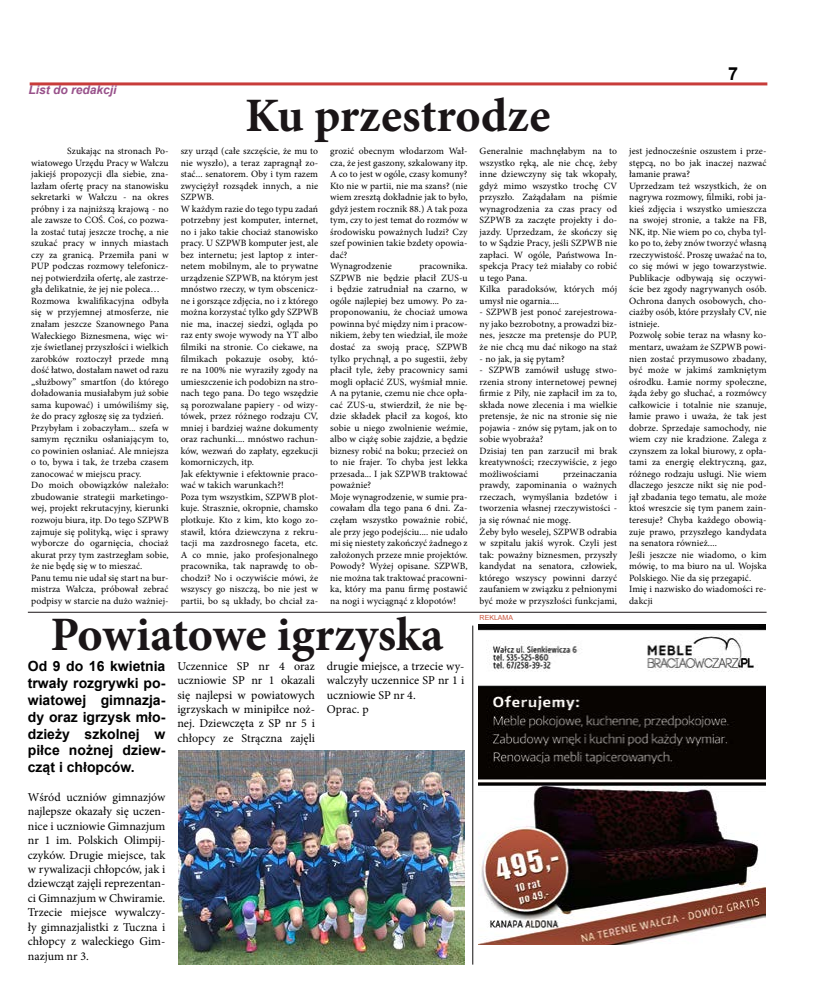
<style>
.page{position:relative;width:820px;height:993px;background:#fff}
.page>*{position:absolute;margin:0;border:0;box-sizing:border-box;transform-origin:0 0}
.t1{font:700 48px "Minion Pro";color:#1a1517}
.t2{font:700 18px "Arial";color:#000}
.t3{font:700 14px/16.8px "Arial";color:#000;text-align:justify}
.t4{font:12px/14.4px "Minion Pro";color:#000;text-align:justify}
.t5{font:italic 700 12px "Arial";color:#98518a}
.t6{font:9.6px/11.5px "Minion Pro";letter-spacing:.01em;color:#000}
.t7{font:7px "Arial";color:#cc573f}
</style>
<div class="page">
<hr style="left:30px;top:82px;width:737px;height:3px;background:#c83c3a">
<hr style="left:28px;top:611px;width:738px;height:1px;background:#1a1517">
<img style="left:478px;top:624px;width:287px;height:320px">
<img style="left:178px;top:750px;width:286px;height:214px">
<hr style="left:472px;top:625px;width:1px;height:339px;background:#100e0e">
<p class="t5" style="left:28px;top:82px;width:90px">List do redakcji</p>
<h1 class="t1" style="left:245px;top:82px;width:306px">Ku przestrodze</h1>
<p class="t6" style="left:31px;top:145px;width:139px;text-indent:36px">Szukając na stronach Po&shy;wiatowego Urzędu Pracy w Wałczu jakiejś propozycji dla siebie, zna&shy;lazłam ofertę pracy na stanowisku sekretarki w Wałczu - na okres próbny i za najniższą krajową - no ale zawsze to COŚ. Coś, co pozwa&shy;la zostać tutaj jeszcze trochę, a nie szukać pracy w innych miastach czy za granicą. Przemiła pani w PUP podczas rozmowy telefonicz&shy;nej potwierdziła ofertę, ale zastrze&shy;gła delikatnie, że jej nie poleca… Rozmowa kwalifikacyjna odbyła się w przyjemnej atmosferze, nie znałam jeszcze Szanownego Pana Wałeckiego Biznesmena, więc wi&shy;zje świetlanej przyszłości i wielkich zarobków roztoczył przede mną dość łatwo, dostałam nawet od razu „służbowy” smartfon (do którego doładowania musiałabym już sobie sama kupować) i umówiliśmy się, że do pracy zgłoszę się za tydzień.<br>Przybyłam i zobaczyłam... szefa w samym ręczniku osłaniającym to, co powinien osłaniać. Ale mniejsza o to, bywa i tak, że trzeba czasem zanocować w miejscu pracy.<br>Do moich obowiązków należało: zbudowanie strategii marketingo&shy;wej, projekt rekrutacyjny, kierunki rozwoju biura, itp. Do tego SZPWB zajmuje się polityką, więc i sprawy wyborcze do ogarnięcia, chociaż akurat przy tym zastrzegłam sobie, że nie będę się w to mieszać.<br>Panu temu nie udał się start na bur&shy;mistrza Wałcza, próbował zebrać podpisy w starcie na dużo ważniej-</p>
<p class="t6" style="left:181px;top:145px;width:139px">szy urząd (całe szczęście, że mu to nie wyszło), a teraz zapragnął zo&shy;stać... senatorem. Oby i tym razem zwyciężył rozsądek innych, a nie<br>SZPWB.<br>W każdym razie do tego typu zadań potrzebny jest komputer, internet, no i jako takie chociaż stanowisko pracy. U SZPWB komputer jest, ale bez internetu; jest laptop z inter&shy;netem mobilnym, ale to prywatne urządzenie SZPWB, na którym jest mnóstwo rzeczy, w tym obscenicz&shy;ne i gorszące zdjęcia, no i z którego można korzystać tylko gdy SZPWB nie ma, inaczej siedzi, ogląda po raz enty swoje wywody na YT albo filmiki na stronie. Co ciekawe, na filmikach pokazuje osoby, któ&shy;re na 100% nie wyraziły zgody na umieszczenie ich podobizn na stro&shy;nach tego pana. Do tego wszędzie są porozwalane papiery - od wizy&shy;tówek, przez różnego rodzaju CV, mniej i bardziej ważne dokumenty oraz rachunki.... mnóstwo rachun&shy;ków, wezwań do zapłaty, egzekucji komorniczych, itp.<br>Jak efektywnie i efektownie praco&shy;wać w takich warunkach?!<br>Poza tym wszystkim, SZPWB plot&shy;kuje. Strasznie, okropnie, chamsko plotkuje. Kto z kim, kto kogo zo&shy;stawił, która dziewczyna z rekru&shy;tacji ma zazdrosnego faceta, etc.<br>A co mnie, jako profesjonalnego pracownika, tak naprawdę to ob&shy;chodzi? No i oczywiście mówi, że wszyscy go niszczą, bo nie jest w partii, bo są układy, bo chciał za-</p>
<p class="t6" style="left:330px;top:145px;width:139px">grozić obecnym włodarzom Wał&shy;cza, że jest gaszony, szkalowany itp.<br>A co to jest w ogóle, czasy komuny?<br>Kto nie w partii, nie ma szans? (nie wiem zresztą dokładnie jak to było, gdyż jestem rocznik 88.) A tak poza tym, czy to jest temat do rozmów w środowisku poważnych ludzi? Czy szef powinien takie bzdety opowia&shy;dać?<br>Wynagrodzenie</p>
<p class="t6" style="left:330px;top:260px;width:139px;text-indent:89px">pracownika.<br>SZPWB nie będzie płacił ZUS-u i będzie zatrudniał na czarno, w ogóle najlepiej bez umowy. Po za&shy;proponowaniu, że chociaż umowa powinna być między nim i pracow&shy;nikiem, żeby ten wiedział, ile może dostać za swoją pracę, SZPWB tylko prychnął, a po sugestii, żeby płacił tyle, żeby pracownicy sami mogli opłacić ZUS, wyśmiał mnie.<br>A na pytanie, czemu nie chce opła&shy;cać ZUS-u, stwierdził, że nie bę&shy;dzie składek płacił za kogoś, kto sobie u niego zwolnienie weźmie, albo w ciążę sobie zajdzie, a będzie biznesy robić na boku; przecież on to nie frajer. To chyba jest lekka przesada... I jak SZPWB traktować poważnie?<br>Moje wynagrodzenie, w sumie pra&shy;cowałam dla tego pana 6 dni. Za&shy;częłam wszystko poważnie robić, ale przy jego podejściu.... nie udało mi się niestety zakończyć żadnego z założonych przeze mnie projektów.<br>Powody? Wyżej opisane. SZPWB, nie można tak traktować pracowni&shy;ka, który ma panu firmę postawić na nogi i wyciągnąć z kłopotów!</p>
<h1 class="t1" style="left:51px;top:600px;width:394px">Powiatowe igrzyska</h1>
<h3 class="t3" style="left:28px;top:658px;width:139px">Od 9 do 16 kwietnia trwały rozgrywki po&shy;wiatowej gimnazja&shy;dy oraz igrzysk mło&shy;dzieży szkolnej w piłce nożnej dziew&shy;cząt i chłopców.</h3>
<p class="t4" style="left:28px;top:789px;width:139px">Wśród uczniów gimnazjów najlepsze okazały się uczen&shy;nice i uczniowie Gimnazjum nr 1 im. Polskich Olimpij&shy;czyków. Drugie miejsce, tak w rywalizacji chłopców, jak i dziewcząt zajęli reprezentan&shy;ci Gimnazjum w Chwiramie.<br>Trzecie miejsce wywalczy&shy;ły gimnazjalistki z Tuczna i chłopcy z waleckiego Gim&shy;nazjum nr 3.</p>
<p class="t4" style="left:177px;top:658px;width:139px">Uczennice SP nr 4 oraz uczniowie SP nr 1 okazali się najlepsi w powiatowych igrzyskach w minipiłce noż&shy;nej. Dziewczęta z SP nr 5 i chłopcy ze Strączna zajęli</p>
<p class="t4" style="left:327px;top:658px;width:139px;text-align:left">drugie miejsce, a trzecie wy&shy;walczyły uczennice SP nr 1 i uczniowie SP nr 4.<br>Oprac. p</p>
<p class="t6" style="left:479px;top:145px;width:139px">Generalnie machnęłabym na to wszystko ręką, ale nie chcę, żeby inne dziewczyny się tak wkopały, gdyż mimo wszystko trochę CV przyszło. Zażądałam na piśmie wynagrodzenia za czas pracy od<br>SZPWB za zaczęte projekty i do&shy;jazdy. Uprzedzam, że skończy się to w Sądzie Pracy, jeśli SZPWB nie zapłaci. W ogóle, Państwowa In&shy;spekcja Pracy też miałaby co robić u tego Pana.<br>Kilka paradoksów, których mój umysł nie ogarnia....</p>
<p class="t6" style="left:479px;top:306px;width:139px;text-align:justify">- SZPWB jest ponoć zarejestrowa&shy;ny jako bezrobotny, a prowadzi biz&shy;nes, jeszcze ma pretensje do PUP, że nie chcą mu dać nikogo na staż</p>
<p class="t6" style="left:479px;top:352px;width:86px">- no jak, ja się pytam?</p>
<p class="t6" style="left:479px;top:364px;width:139px">- SZPWB zamówił usługę stwo&shy;rzenia strony internetowej pewnej firmie z Piły, nie zapłacił im za to, składa nowe zlecenia i ma wielkie pretensje, że nic na stronie się nie pojawia - znów się pytam, jak on to sobie wyobraża?<br>Dzisiaj ten pan zarzucił mi brak kreatywności; rzeczywiście, z jego możliwościami</p>
<p class="t6" style="left:479px;top:468px;width:139px;text-indent:83px">przeinaczania prawdy, zapominania o ważnych rzeczach, wymyślania bzdetów i tworzenia własnej rzeczywistości - ja się równać nie mogę.<br>Żeby było weselej, SZPWB odrabia w szpitalu jakiś wyrok. Czyli jest tak: poważny biznesmen, przyszły kandydat na senatora, człowiek, którego wszyscy powinni darzyć zaufaniem w związku z pełnionymi być może w przyszłości funkcjami,</p>
<p class="t7" style="left:479px;top:612px;width:35px">REKLAMA</p>
<h2 class="t2" style="left:727px;top:62px;width:12px">7</h2>
<p class="t6" style="left:629px;top:145px;width:139px">jest jednocześnie oszustem i prze&shy;stępcą, no bo jak inaczej nazwać łamanie prawa?<br>Uprzedzam też wszystkich, że on nagrywa rozmowy, filmiki, robi ja&shy;kieś zdjęcia i wszystko umieszcza na swojej stronie, a także na FB,<br>NK, itp. Nie wiem po co, chyba tyl&shy;ko po to, żeby znów tworzyć własną rzeczywistość. Proszę uważać na to, co się mówi w jego towarzystwie.<br>Publikacje odbywają się oczywi&shy;ście bez zgody nagrywanych osób.<br>Ochrona danych osobowych, cho&shy;ciażby osób, które przysłały CV, nie istnieje.<br>Pozwolę sobie teraz na własny ko&shy;mentarz, uważam że SZPWB powi&shy;nien zostać przymusowo zbadany, być może w jakimś zamkniętym ośrodku. Łamie normy społeczne, żąda żeby go słuchać, a rozmówcy całkowicie i totalnie nie szanuje, łamie prawo i uważa, że tak jest dobrze. Sprzedaje samochody, nie wiem czy nie kradzione. Zalega z czynszem za lokal biurowy, z opła&shy;tami za energię elektryczną, gaz, różnego rodzaju usługi. Nie wiem dlaczego jeszcze nikt się nie pod&shy;jął zbadania tego tematu, ale może ktoś wreszcie się tym panem zain&shy;teresuje? Chyba każdego obowią&shy;zuje prawo, przyszłego kandydata na senatora również....<br>Jeśli jeszcze nie wiadomo, o kim mówię, to ma biuro na ul. Wojska<br>Polskiego. Nie da się przegapić.<br>Imię i nazwisko do wiadomości re&shy;dakcji</p>
</div>
